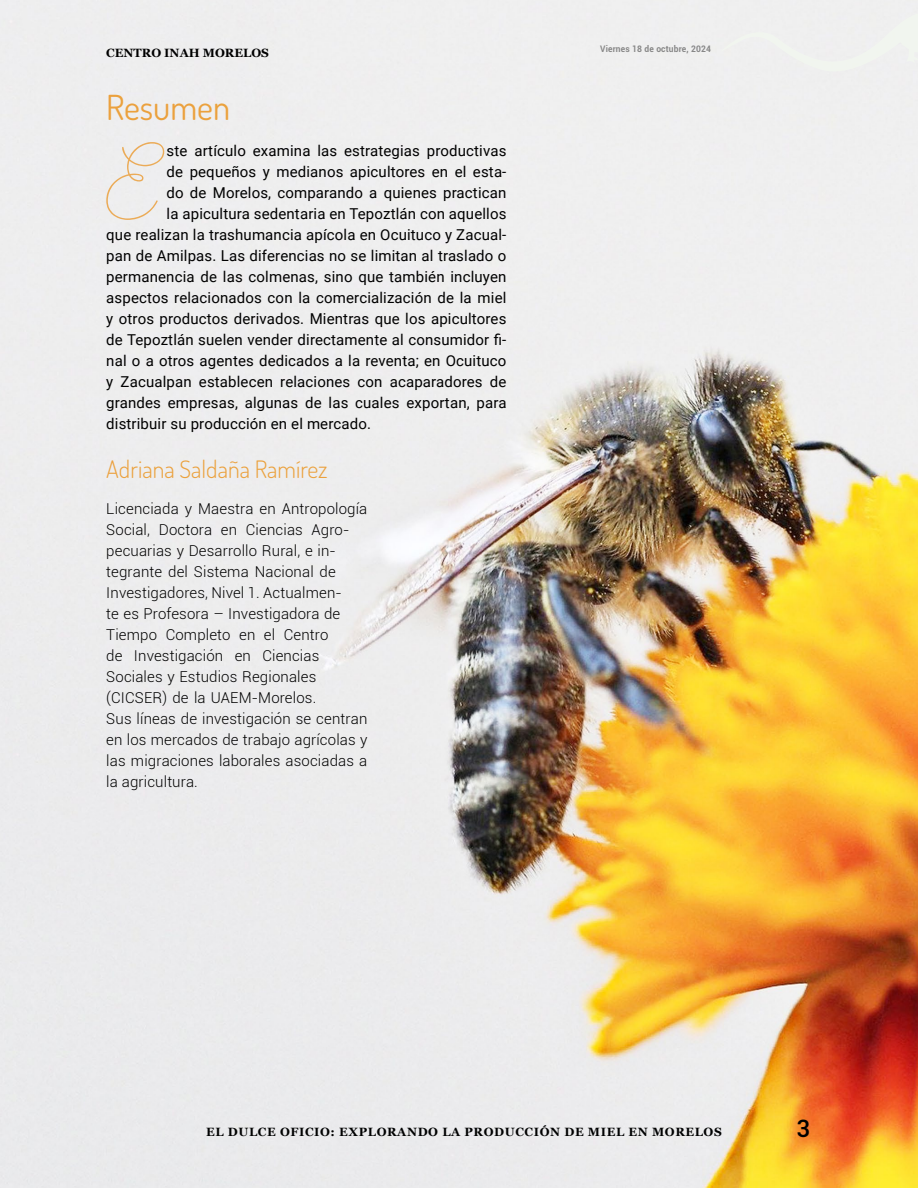
<style>
.page{position:relative;width:918px;height:1188px;background:#fff}
.page>*{position:absolute;margin:0;border:0;box-sizing:border-box;transform-origin:0 0}
.t1{font:122.1px "League Script";color:#ebab57}
.t2{font:34.5px "Dosis";color:#eba13d}
.t3{font:300 24px "Dosis";color:#eba13d}
.t4{font:500 24px "Roboto";color:#000}
.t5{font:15px "Roboto";letter-spacing:.01em;color:#000}
.t6{font:300 15px/21px "Roboto";letter-spacing:.01em;color:#000}
.t7{font:700 12px "Georgia";letter-spacing:.05em;color:#010202}
.t8{font:700 12px "Georgia";color:#000}
.t9{font:700 9px "Roboto";letter-spacing:.02em;color:#878787;scale:.94 1}
</style>
<div class="page">
<img style="left:0;top:0;width:918px;height:1188px">
<div style="left:721px;top:14px;width:197px;height:57px;background:#efefef"></div>
<p class="t8" style="left:106px;top:43px;width:164px">CENTRO INAH MORELOS</p>
<h2 class="t2" style="left:106px;top:84px;width:125px">Resumen</h2>
<h1 class="t1" style="left:98px;top:114px;width:69px">E</h1>
<p class="t5" style="left:167px;top:140px;width:341px">ste artículo examina las estrategias productivas</p>
<p class="t5" style="left:167px;top:161px;width:341px">de pequeños y medianos apicultores en el esta-</p>
<p class="t5" style="left:167px;top:182px;width:341px">do de Morelos, comparando a quienes practican</p>
<p class="t5" style="left:167px;top:203px;width:341px">la apicultura sedentaria en Tepoztlán con aquellos</p>
<p class="t5" style="left:106px;top:224px;width:402px">que realizan la trashumancia apícola en Ocuituco y Zacual-</p>
<p class="t5" style="left:106px;top:245px;width:402px">pan de Amilpas. Las diferencias no se limitan al traslado o</p>
<p class="t5" style="left:106px;top:266px;width:402px">permanencia de las colmenas, sino que también incluyen</p>
<p class="t5" style="left:106px;top:287px;width:402px">aspectos relacionados con la comercialización de la miel</p>
<p class="t5" style="left:106px;top:308px;width:402px">y otros productos derivados. Mientras que los apicultores</p>
<p class="t5" style="left:106px;top:329px;width:402px">de Tepoztlán suelen vender directamente al consumidor fi-</p>
<p class="t5" style="left:106px;top:350px;width:402px">nal o a otros agentes dedicados a la reventa; en Ocuituco</p>
<p class="t5" style="left:106px;top:371px;width:402px">y Zacualpan establecen relaciones con acaparadores de</p>
<p class="t5" style="left:106px;top:392px;width:402px">grandes empresas, algunas de las cuales exportan, para</p>
<p class="t5" style="left:106px;top:413px;width:266px">distribuir su producción en el mercado.</p>
<h3 class="t3" style="left:106px;top:453px;width:223px">Adriana Saldaña Ramírez</h3>
<p class="t6" style="left:106px;top:498px;width:263px">Licenciada y Maestra en Antropología Social, Doctora en Ciencias Agro&shy;pecuarias y Desarrollo Rural, e in&shy;tegrante del Sistema Nacional de Investigadores, Nivel 1. Actualmen-<br>te es Profesora – Investigadora de Tiempo Completo en el Centro<br>de Investigación en Ciencias Sociales y Estudios Regionales (CICSER) de la UAEM-Morelos.<br>Sus líneas de investigación se centran en los mercados de trabajo agrícolas y las migraciones laborales asociadas a la agricultura.</p>
<p class="t9" style="left:600px;top:43px;width:119px">Viernes 18 de octubre, 2024</p>
<p class="t7" style="left:206px;top:1123px;width:517px">EL DULCE OFICIO: EXPLORANDO LA PRODUCCIÓN DE MIEL EN MORELOS</p>
<h3 class="t4" style="left:796px;top:1112px;width:15px">3</h3>
</div>
